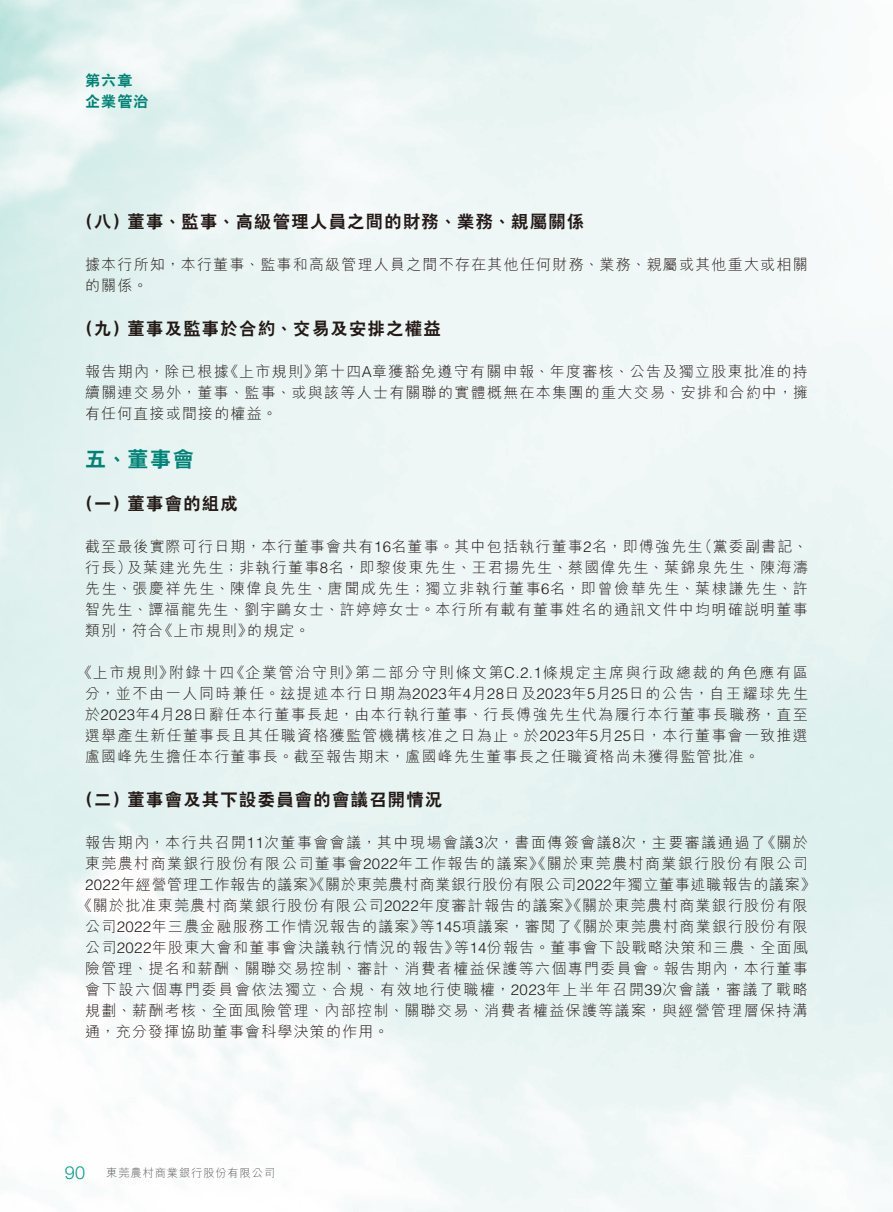
<style>
.page{position:relative;width:893px;height:1212px;background:#fff}
.page>*{position:absolute;margin:0;border:0;box-sizing:border-box;transform-origin:0 0}
.t1{font:800 21px "C Hei 2 HK";color:#008376}
.t2{font:800 17.25px "C Hei 2 HK";letter-spacing:.08em;color:#231916}
.t3{font:300 15px/21px "M Hei HK";letter-spacing:.08em;color:#231916;text-align:justify}
.t4{font:300 15px "M Hei HK";letter-spacing:.05em;color:#231916}
.t5{font:300 15px "M Hei HK";letter-spacing:.1em;color:#231916}
.t6{font:300 15px "M Hei HK";letter-spacing:.11em;color:#231916}
.t7{font:800 15px/21px "C Hei 2 HK";letter-spacing:.08em;color:#008376}
.t8{font:300 11.25px "M Hei HK";letter-spacing:.08em;color:#595857}
.s1{font-family:"Helvetica LT Std"}
.s2{font-family:"Helvetica Neue LT Std";font-size:18px;color:#009d8f}
</style>
<div class="page">
<p class="t7" style="left:85px;top:69px;width:65px">第六章企業管治</p>
<p class="t2" style="left:76px;top:213px;width:509px">（八）董事、監事、高級管理人員之間的財務、業務、親屬關係</p>
<p class="t3" style="left:85px;top:254px;width:724px">據本行所知，本行董事、監事和高級管理人員之間不存在其他任何財務、業務、親屬或其他重大或相關的關係。</p>
<p class="t2" style="left:76px;top:319px;width:366px">（九）董事及監事於合約、交易及安排之權益</p>
<p class="t3" style="left:85px;top:360px;width:725px">報告期內，除已根據《上市規則》第十四<span class="s1">A</span>章獲豁免遵守有關申報、年度審核、公告及獨立股東批准的持續關連交易外，董事、監事、或與該等人士有關聯的實體概無在本集團的重大交易、安排和合約中，擁有任何直接或間接的權益。</p>
<h1 class="t1" style="left:85px;top:448px;width:110px">五、董事會</h1>
<p class="t2" style="left:76px;top:495px;width:163px">（一）董事會的組成</p>
<p class="t3" style="left:85px;top:536px;width:724px">截至最後實際可行日期，本行董事會共有<span class="s1">16</span>名董事。其中包括執行董事<span class="s1">2</span>名，即傅強先生（黨委副書記、行長）及葉建光先生；非執行董事<span class="s1">8</span>名，即黎俊東先生、王君揚先生、蔡國偉先生、葉錦泉先生、陳海濤先生、張慶祥先生、陳偉良先生、唐聞成先生；獨立非執行董事<span class="s1">6</span>名，即曾儉華先生、葉棣謙先生、許智先生、譚福龍先生、劉宇鷗女士、許婷婷女士。本行所有載有董事姓名的通訊文件中均明確說明董事類別，符合《上市規則》的規定。</p>
<p class="t3" style="left:85px;top:662px;width:724px;text-indent:-8px">《上市規則》附錄十四《企業管治守則》第二部分守則條文第<span class="s1">C.2.1</span>條規定主席與行政總裁的角色應有區分，並不由一人同時兼任。玆提述本行日期為<span class="s1">2023</span>年<span class="s1">4</span>月<span class="s1">28</span>日及<span class="s1">2023</span>年<span class="s1">5</span>月<span class="s1">25</span>日的公告，自王耀球先生於<span class="s1">2023</span>年<span class="s1">4</span>月<span class="s1">28</span>日辭任本行董事長起，由本行執行董事、行長傅強先生代為履行本行董事長職務，直至選舉產生新任董事長且其任職資格獲監管機構核准之日為止。於<span class="s1">2023</span>年<span class="s1">5</span>月<span class="s1">25</span>日，本行董事會一致推選盧國峰先生擔任本行董事長。截至報告期末，盧國峰先生董事長之任職資格尚未獲得監管批准。</p>
<p class="t2" style="left:76px;top:790px;width:367px">（二）董事會及其下設委員會的會議召開情況</p>
<p class="t5" style="left:85px;top:834px;width:724px">報告期內，本行共召開<span class="s1">11</span>次董事會會議，其中現場會議<span class="s1">3</span>次，書面傳簽會議<span class="s1">8</span>次，主要審議通過了《關於</p>
<p class="t3" style="left:85px;top:852px;width:724px">東莞農村商業銀行股份有限公司董事會<span class="s1">2022</span>年工作報告的議案》《關於東莞農村商業銀行股份有限公司</p>
<p class="t4" style="left:85px;top:876px;width:732px"><span class="s1">2022</span>年經營管理工作報告的議案》《關於東莞農村商業銀行股份有限公司<span class="s1">2022</span>年獨立董事述職報告的議案》</p>
<p class="t3" style="left:78px;top:894px;width:732px">《關於批准東莞農村商業銀行股份有限公司<span class="s1">2022</span>年度審計報告的議案》《關於東莞農村商業銀行股份有限</p>
<p class="t3" style="left:85px;top:915px;width:724px">公司<span class="s1">2022</span>年三農金融服務工作情況報告的議案》等<span class="s1">145</span>項議案，審閱了《關於東莞農村商業銀行股份有限</p>
<p class="t3" style="left:85px;top:936px;width:724px">公司<span class="s1">2022</span>年股東大會和董事會決議執行情況的報告》等<span class="s1">14</span>份報告。董事會下設戰略決策和三農、全面風</p>
<p class="t3" style="left:85px;top:957px;width:724px">險管理、提名和薪酬、關聯交易控制、審計、消費者權益保護等六個專門委員會。報告期內，本行董事</p>
<p class="t6" style="left:85px;top:981px;width:724px">會下設六個專門委員會依法獨立、合規、有效地行使職權，<span class="s1">2023</span>年上半年召開<span class="s1">39</span>次會議，審議了戰略</p>
<p class="t3" style="left:85px;top:999px;width:724px">規劃、薪酬考核、全面風險管理、內部控制、關聯交易、消費者權益保護等議案，與經營管理層保持溝</p>
<p class="t3" style="left:85px;top:1020px;width:305px">通，充分發揮協助董事會科學決策的作用。</p>
<p class="t8" style="left:65px;top:1167px;width:212px"><span class="s2">90</span> 東莞農村商業銀行股份有限公司</p>
</div>
